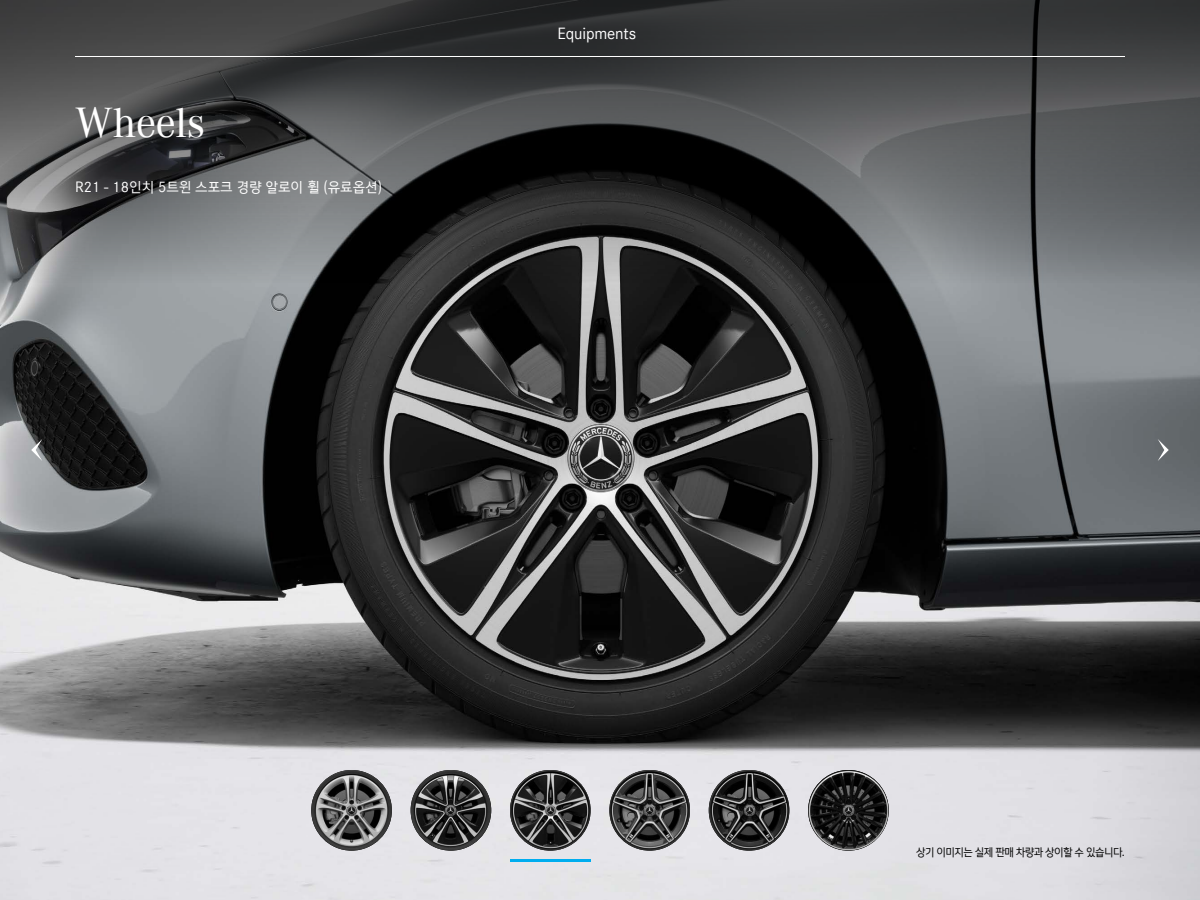
<style>
.page{position:relative;width:1200px;height:900px;background:#fff}
.page>*{position:absolute;margin:0;border:0;box-sizing:border-box;transform-origin:0 0}
.t1{font:43.75px "MBK Corporate A";letter-spacing:-.01em;color:#fff}
.t2{font:16.88px "MBK Corporate S";letter-spacing:-.01em;color:#fff}
.t3{font:15.62px "MBK Corporate S";color:#fff}
.t4{font:12.38px "MBK Corporate S";letter-spacing:-.04em;color:#000;scale:.95 1}
</style>
<div class="page">
<img style="left:0;top:282px;width:1200px;height:618px">
<svg style="left:0;top:0;width:1200px;height:282px;background:#4a4b4d"></svg>
<hr style="left:75px;top:56px;width:1050px;height:1px;background:#fff">
<svg style="left:31px;top:439px;width:11px;height:22px"></svg>
<svg style="left:1158px;top:439px;width:11px;height:22px"></svg>
<hr style="left:510px;top:859px;width:81px;height:3px;background:#00adef">
<img style="left:311px;top:770px;width:81px;height:81px;border-radius:40px">
<img style="left:411px;top:770px;width:80px;height:81px;border-radius:40px">
<img style="left:510px;top:770px;width:81px;height:81px;border-radius:40px">
<img style="left:609px;top:770px;width:81px;height:81px;border-radius:40px">
<img style="left:709px;top:770px;width:80px;height:81px;border-radius:40px">
<img style="left:808px;top:770px;width:81px;height:81px;border-radius:40px">
<h1 class="t1" style="left:75px;top:99px;width:132px">Wheels</h1>
<p class="t3" style="left:75px;top:178px;width:309px">R21 - 18인치 5트윈 스포크 경량 알로이 휠 (유료옵션(</p>
<p class="t2" style="left:558px;top:24px;width:80px">Equipments</p>
<p class="t4" style="left:916px;top:845px;width:221px">상기 이미지는 실제 판매 차량과 상이할 수 있습니다.</p>
</div>
